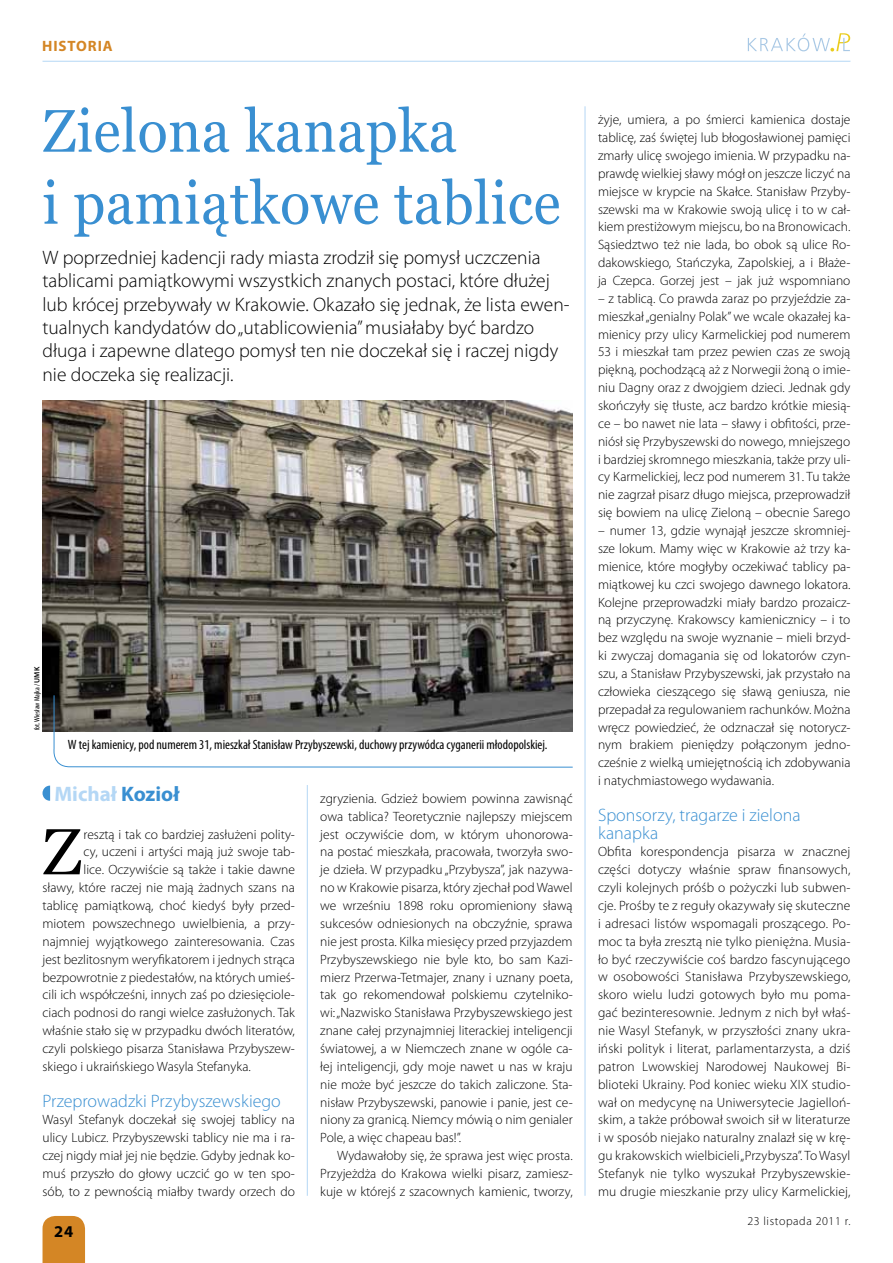
<style>
.page{position:relative;width:893px;height:1263px;background:#fff}
.page>*{position:absolute;margin:0;border:0;box-sizing:border-box;transform-origin:0 0}
.t1{font:65.1px "Georgia";color:#000}
.t2{font:60px/72px "Georgia";letter-spacing:.01em;color:#398fd1;scale:.93 1}
.t3{font:700 21px "Myriad Pro";color:#b4d7f5}
.t4{font:300 19.5px/23.4px "Myriad Pro";color:#000}
.t5{font:300 18px/17.9px "Myriad Pro";color:#398fd1}
.t6{font:700 16.5px "Myriad Pro";color:#000}
.t7{font:700 15px "Myriad Pro";color:#d48625}
.t8{font:300 13.5px/17.9px "Myriad Pro";color:#000;text-align:justify}
.t9{font:condensed 13.5px "Myriad Pro";color:#000}
.t10{font:300 12px "Myriad Pro";letter-spacing:.05em;color:#000}
.t11{font:condensed 7.5px "Myriad Pro";color:#000}
.s1{font-weight:600;font-stretch:normal}
.s2{color:#398fd1}
</style>
<div class="page">
<div style="left:43px;top:1216px;width:42px;height:47px;background:#d48625"></div>
<hr style="left:43px;top:61px;width:807px;height:1px;background:#b4d7f5">
<svg style="left:748px;top:33px;width:102px;height:19px"></svg>
<img style="left:43px;top:400px;width:530px;height:331px">
<hr style="left:585px;top:106px;width:1px;height:1090px;background:#b4d7f5">
<hr style="left:307px;top:785px;width:1px;height:411px;background:#b4d7f5">
<svg style="left:43px;top:785px;width:7px;height:16px"></svg>
<svg style="left:52px;top:694px;width:521px;height:74px"></svg>
<p class="t7" style="left:42px;top:36px;width:10px">historia</p>
<h2 class="t2" style="left:43px;top:96px;width:558px">Zielona kanapka<br>i pamiątkowe tablice</h2>
<p class="t4" style="left:42px;top:245px;width:529px">W poprzedniej kadencji rady miasta zrodził się pomysł uczczenia tablicami pamiątkowymi wszystkich znanych postaci, które dłużej lub krócej przebywały w Krakowie. Okazało się jednak, że lista ewen&shy;tualnych kandydatów do „utablicowienia” musiałaby być bardzo długa i zapewne dlatego pomysł ten nie doczekał się i raczej nigdy nie doczeka się realizacji.</p>
<p class="t11" style="left:32px;top:730px;width:65px;rotate:-90deg">fot. Wiesław Majka / <span class="s1">UMK</span></p>
<p class="t9" style="left:68px;top:737px;width:481px">W tej kamienicy, pod numerem 31, mieszkał Stanisław Przybyszewski, duchowy przywódca cyganerii młodopolskiej.</p>
<h3 class="t3" style="left:54px;top:780px;width:126px">Michał <span class="s2">Kozioł</span></h3>
<h1 class="t1" style="left:43px;top:812px;width:41px">Z</h1>
<p class="t8" style="left:84px;top:825px;width:213px">resztą i tak co bardziej zasłużeni polity-</p>
<p class="t8" style="left:84px;top:843px;width:213px">cy, uczeni i artyści mają już swoje tab-</p>
<p class="t8" style="left:84px;top:861px;width:213px">lice. Oczywiście są także i takie dawne</p>
<p class="t8" style="left:43px;top:879px;width:254px">sławy, które raczej nie mają żadnych szans na</p>
<p class="t8" style="left:43px;top:896px;width:254px">tablicę pamiątkową, choć kiedyś były przed-</p>
<p class="t8" style="left:43px;top:914px;width:254px">miotem powszechnego uwielbienia, a przy-</p>
<p class="t8" style="left:43px;top:932px;width:254px">najmniej wyjątkowego zainteresowania. Czas</p>
<p class="t8" style="left:43px;top:950px;width:254px">jest bezlitosnym weryfikatorem i jednych strąca</p>
<p class="t8" style="left:43px;top:968px;width:254px">bezpowrotnie z piedestałów, na których umieś-</p>
<p class="t8" style="left:43px;top:986px;width:254px">cili ich współcześni, innych zaś po dziesięciole-</p>
<p class="t8" style="left:43px;top:1004px;width:254px">ciach podnosi do rangi wielce zasłużonych. Tak</p>
<p class="t8" style="left:43px;top:1021px;width:254px">właśnie stało się w przypadku dwóch literatów,</p>
<p class="t8" style="left:43px;top:1039px;width:254px">czyli polskiego pisarza Stanisława Przybyszew-</p>
<p class="t8" style="left:43px;top:1057px;width:210px">skiego i ukraińskiego Wasyla Stefanyka.</p>
<h3 class="t5" style="left:43px;top:1091px;width:240px">Przeprowadzki Przybyszewskiego</h3>
<p class="t8" style="left:43px;top:1111px;width:254px">Wasyl Stefanyk doczekał się swojej tablicy na ulicy Lubicz. Przybyszewski tablicy nie ma i ra&shy;czej nigdy miał jej nie będzie. Gdyby jednak ko&shy;muś przyszło do głowy uczcić go w ten spo&shy;sób, to z pewnością miałby twardy orzech do</p>
<p class="t6" style="left:54px;top:1221px;width:21px">24</p>
<p class="t8" style="left:320px;top:789px;width:254px">zgryzienia. Gdzież bowiem powinna zawisnąć owa tablica? Teoretycznie najlepszy miejscem jest oczywiście dom, w którym uhonorowa&shy;na postać mieszkała, pracowała, tworzyła swo&shy;je dzieła. W przypadku „Przybysza”, jak nazywa&shy;no w Krakowie pisarza, który zjechał pod Wawel we wrześniu 1898 roku opromieniony sławą sukcesów odniesionych na obczyźnie, sprawa nie jest prosta. Kilka miesięcy przed przyjazdem Przybyszewskiego nie byle kto, bo sam Kazi&shy;mierz Przerwa-Tetmajer, znany i uznany poeta, tak go rekomendował polskiemu czytelniko&shy;wi: „Nazwisko Stanisława Przybyszewskiego jest znane całej przynajmniej literackiej inteligencji światowej, a w Niemczech znane w ogóle ca&shy;łej inteligencji, gdy moje nawet u nas w kraju nie może być jeszcze do takich zaliczone. Sta&shy;nisław Przybyszewski, panowie i panie, jest ce&shy;niony za granicą. Niemcy mówią o nim genialer Pole, a więc chapeau bas!”.</p>
<p class="t8" style="left:320px;top:1146px;width:254px;text-indent:17px">Wydawałoby się, że sprawa jest więc prosta.<br>Przyjeżdża do Krakowa wielki pisarz, zamiesz&shy;kuje w którejś z szacownych kamienic, tworzy,</p>
<p class="t8" style="left:598px;top:111px;width:254px">żyje, umiera, a po śmierci kamienica dostaje tablicę, zaś świętej lub błogosławionej pamięci zmarły ulicę swojego imienia. W przypadku na&shy;prawdę wielkiej sławy mógł on jeszcze liczyć na miejsce w krypcie na Skałce. Stanisław Przyby&shy;szewski ma w Krakowie swoją ulicę i to w cał&shy;kiem prestiżowym miejscu, bo na Bronowicach.<br>Sąsiedztwo też nie lada, bo obok są ulice Ro&shy;dakowskiego, Stańczyka, Zapolskiej, a i Błaże&shy;ja Czepca. Gorzej jest – jak już wspomniano</p>
<p class="t8" style="left:598px;top:289px;width:254px">– z tablicą. Co prawda zaraz po przyjeździe za&shy;mieszkał „genialny Polak” we wcale okazałej ka&shy;mienicy przy ulicy Karmelickiej pod numerem 53 i mieszkał tam przez pewien czas ze swoją piękną, pochodzącą aż z Norwegii żoną o imie&shy;niu Dagny oraz z dwojgiem dzieci. Jednak gdy skończyły się tłuste, acz bardzo krótkie miesią&shy;ce – bo nawet nie lata – sławy i obfitości, prze&shy;niósł się Przybyszewski do nowego, mniejszego i bardziej skromnego mieszkania, także przy uli&shy;cy Karmelickiej, lecz pod numerem 31. Tu także nie zagrzał pisarz długo miejsca, przeprowadził się bowiem na ulicę Zieloną – obecnie Sarego</p>
<p class="t8" style="left:598px;top:521px;width:254px">– numer 13, gdzie wynajął jeszcze skromniej&shy;sze lokum. Mamy więc w Krakowie aż trzy ka&shy;mienice, które mogłyby oczekiwać tablicy pa&shy;miątkowej ku czci swojego dawnego lokatora.<br>Kolejne przeprowadzki miały bardzo prozaicz&shy;ną przyczynę. Krakowscy kamienicznicy – i to bez względu na swoje wyznanie – mieli brzyd&shy;ki zwyczaj domagania się od lokatorów czyn&shy;szu, a Stanisław Przybyszewski, jak przystało na człowieka cieszącego się sławą geniusza, nie przepadał za regulowaniem rachunków. Można wręcz powiedzieć, że odznaczał się notorycz&shy;nym brakiem pieniędzy połączonym jedno&shy;cześnie z wielką umiejętnością ich zdobywania i natychmiastowego wydawania.</p>
<h3 class="t5" style="left:598px;top:806px;width:204px">Sponsorzy, tragarze i zielona kanapka</h3>
<p class="t8" style="left:598px;top:843px;width:254px">Obfita korespondencja pisarza w znacznej części dotyczy właśnie spraw finansowych, czyli kolejnych próśb o pożyczki lub subwen&shy;cje. Prośby te z reguły okazywały się skuteczne i adresaci listów wspomagali proszącego. Po&shy;moc ta była zresztą nie tylko pieniężna. Musia&shy;ło być rzeczywiście coś bardzo fascynującego w osobowości Stanisława Przybyszewskiego, skoro wielu ludzi gotowych było mu poma&shy;gać bezinteresownie. Jednym z nich był właś&shy;nie Wasyl Stefanyk, w przyszłości znany ukra&shy;iński polityk i literat, parlamentarzysta, a dziś patron Lwowskiej Narodowej Naukowej Bi&shy;blioteki Ukrainy. Pod koniec wieku XIX studio&shy;wał on medycynę na Uniwersytecie Jagielloń&shy;skim, a także próbował swoich sił w literaturze i w sposób niejako naturalny znalazł się w krę&shy;gu krakowskich wielbicieli „Przybysza”. To Wasyl Stefanyk nie tylko wyszukał Przybyszewskie&shy;mu drugie mieszkanie przy ulicy Karmelickiej,</p>
<p class="t10" style="left:747px;top:1213px;width:105px">23 listopada 2011 r.</p>
</div>
